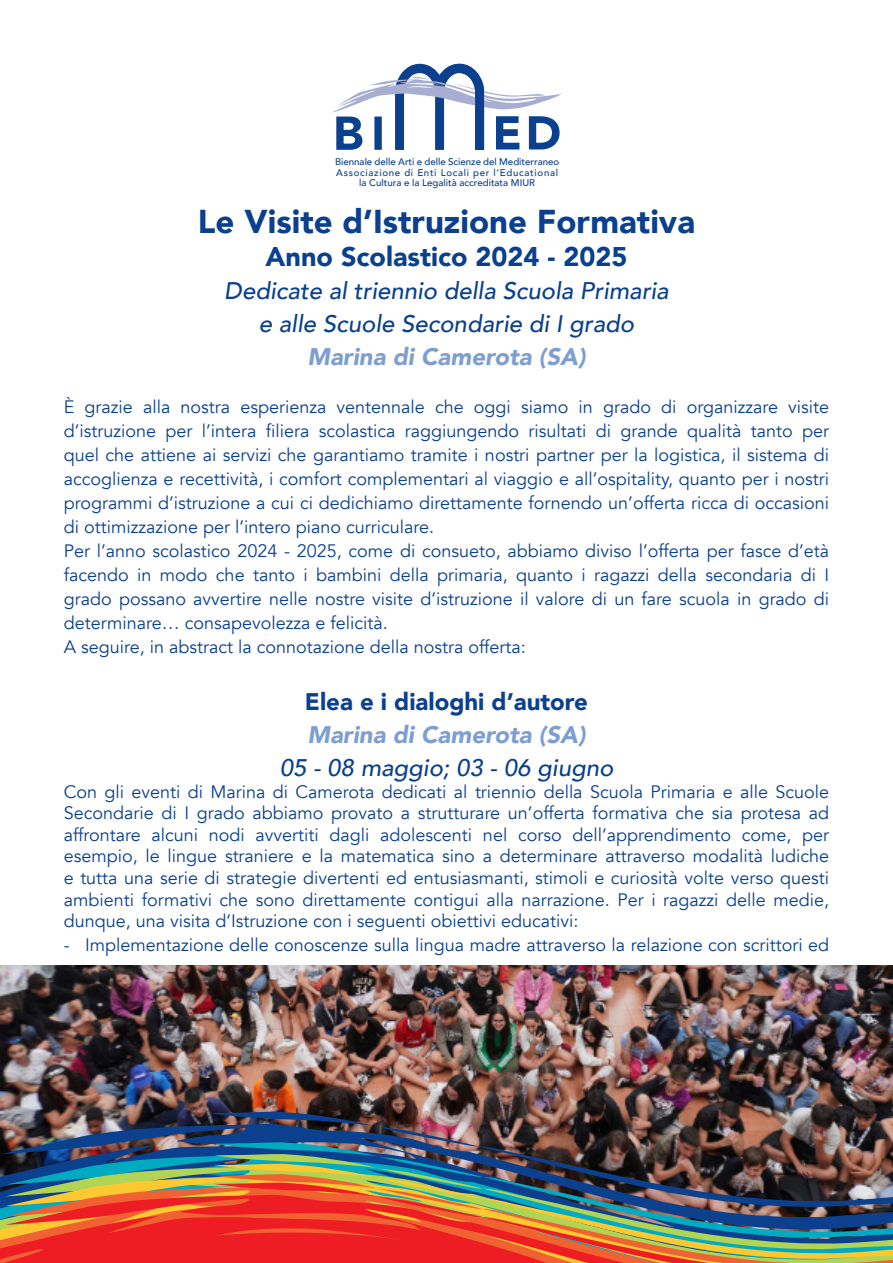
<style>
.page{position:relative;width:893px;height:1263px;background:#fff}
.page>*{position:absolute;margin:0;border:0;box-sizing:border-box;transform-origin:0 0}
.t1{font:900 33px "Avenir";color:#0b408e}
.t2{font:900 27px "Avenir";color:#0b408e}
.t3{font:italic 500 24px "Avenir";color:#0b408e}
.t4{font:italic 900 24px "Avenir";color:#7e9ed2}
.t5{font:900 24px "Avenir";color:#0b408e}
.t6{font:18px/24px "Avenir";color:#0b408e;text-align:justify}
.t7{font:500 9.75px "Avenir";color:#0b408e}
.t8{font:500 9.75px "Avenir";letter-spacing:.07em;color:#0b408e}
</style>
<div class="page">
<img style="left:0;top:965px;width:893px;height:159px">
<img style="left:0;top:1124px;width:210px;height:30px">
<svg style="left:0;top:1154px;width:210px;height:12px;background:#13537c"></svg>
<svg style="left:0;top:1166px;width:210px;height:9px;background:#2d8083"></svg>
<svg style="left:0;top:1175px;width:210px;height:11px;background:#79a26b"></svg>
<svg style="left:0;top:1186px;width:210px;height:8px;background:#ac9950"></svg>
<svg style="left:0;top:1194px;width:210px;height:69px;background:#e04730"></svg>
<img style="left:210px;top:1112px;width:683px;height:151px">
<svg style="left:332px;top:63px;width:229px;height:87px"></svg>
<p class="t7" style="left:335px;top:154px;width:226px">Biennale delle Arti e delle Scienze del Mediterraneo</p>
<p class="t8" style="left:336px;top:164px;width:223px">Associazione di Enti Locali per l’Educational</p>
<p class="t7" style="left:359px;top:174px;width:177px">la Cultura e la Legalità accreditata MIUR</p>
<p class="t1" style="left:198px;top:193px;width:499px">Le Visite d’Istruzione Formativa</p>
<p class="t2" style="left:266px;top:233px;width:363px">Anno Scolastico 2024 - 2025</p>
<p class="t3" style="left:224px;top:276px;width:446px">Dedicate al triennio della Scuola Primaria</p>
<p class="t3" style="left:259px;top:309px;width:377px">e alle Scuole Secondarie di I grado</p>
<p class="t4" style="left:307px;top:337px;width:280px">Marina di Camerota (SA)</p>
<p class="t6" style="left:64px;top:395px;width:767px">È grazie alla nostra esperienza ventennale che oggi siamo in grado di organizzare visite d’istruzione per l’intera filiera scolastica raggiungendo risultati di grande qualità tanto per quel che attiene ai servizi che garantiamo tramite i nostri partner per la logistica, il sistema di accoglienza e recettività, i comfort complementari al viaggio e all’ospitality, quanto per i nostri programmi d’istruzione a cui ci dedichiamo direttamente fornendo un’offerta ricca di occasioni di ottimizzazione per l’intero piano curriculare.</p>
<p class="t6" style="left:64px;top:539px;width:767px">Per l’anno scolastico 2024 - 2025, come di consueto, abbiamo diviso l’offerta per fasce d’età facendo in modo che tanto i bambini della primaria, quanto i ragazzi della secondaria di I grado possano avvertire nelle nostre visite d’istruzione il valore di un fare scuola in grado di determinare… consapevolezza e felicità.</p>
<p class="t6" style="left:64px;top:635px;width:463px">A seguire, in abstract la connotazione della nostra offerta:</p>
<p class="t5" style="left:305px;top:681px;width:285px">Elea e i dialoghi d’autore</p>
<p class="t4" style="left:307px;top:715px;width:280px">Marina di Camerota (SA)</p>
<p class="t3" style="left:280px;top:753px;width:335px">05 - 08 maggio; 03 - 06 giugno</p>
<p class="t6" style="left:64px;top:781px;width:767px;line-height:21.6px">Con gli eventi di Marina di Camerota dedicati al triennio della Scuola Primaria e alle Scuole Secondarie di I grado abbiamo provato a strutturare un’offerta formativa che sia protesa ad affrontare alcuni nodi avvertiti dagli adolescenti nel corso dell’apprendimento come, per esempio, le lingue straniere e la matematica sino a determinare attraverso modalità ludiche e tutta una serie di strategie divertenti ed entusiasmanti, stimoli e curiosità volte verso questi ambienti formativi che sono direttamente contigui alla narrazione. Per i ragazzi delle medie, dunque, una visita d’Istruzione con i seguenti obiettivi educativi:</p>
<p class="t6" style="left:64px;top:933px;width:767px">- Implementazione delle conoscenze sulla lingua madre attraverso la relazione con scrittori ed</p>
</div>
